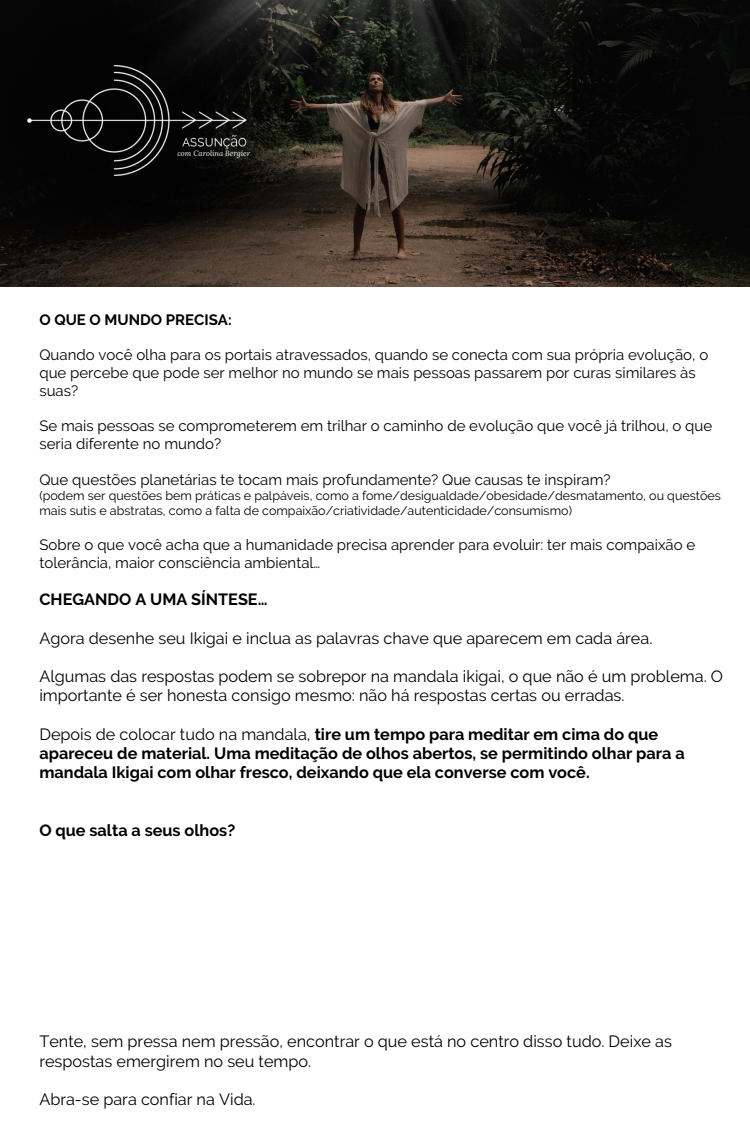
<style>
.page{position:relative;width:750px;height:1125px;background:#fff}
.page>*{position:absolute;margin:0;border:0;box-sizing:border-box;transform-origin:0 0}
.t1{font:16.25px/19.2px "Raleway";color:#000}
.t2{font:700 16.25px/19.2px "Raleway";color:#000}
.t3{font:15px/17.8px "Raleway";color:#000}
.t4{font:700 15px "Raleway";color:#000}
.t5{font:12.5px/15px "Raleway";color:#000}
.t6{font:italic 7.5px "Lora";color:#fcfcfc}
.s1{font-weight:400}
</style>
<div class="page">
<img style="left:0;top:0;width:750px;height:287px">
<img style="left:28px;top:66px;width:218px;height:110px">
<p class="t6" style="left:177px;top:149px;width:74px">com Carolina Bergier</p>
<p class="t4" style="left:39px;top:310px;width:194px">O QUE O MUNDO PRECISA:</p>
<p class="t3" style="left:39px;top:346px;width:670px">Quando você olha para os portais atravessados, quando se conecta com sua própria evolução, o que percebe que pode ser melhor no mundo se mais pessoas passarem por curas similares às suas?</p>
<p class="t3" style="left:39px;top:417px;width:674px">Se mais pessoas se comprometerem em trilhar o caminho de evolução que você já trilhou, o que seria diferente no mundo?</p>
<p class="t3" style="left:39px;top:471px;width:573px">Que questões planetárias te tocam mais profundamente? Que causas te inspiram?</p>
<p class="t5" style="left:39px;top:488px;width:683px">(podem ser questões bem práticas e palpáveis, como a fome/desigualdade/obesidade/desmatamento, ou questões mais sutis e abstratas, como a falta de compaixão/criatividade/autenticidade/consumismo)</p>
<p class="t3" style="left:39px;top:536px;width:657px">Sobre o que você acha que a humanidade precisa aprender para evoluir: ter mais compaixão e tolerância, maior consciência ambiental…</p>
<p class="t2" style="left:39px;top:590px;width:230px">CHEGANDO A UMA SÍNTESE…</p>
<p class="t1" style="left:39px;top:628px;width:615px">Agora desenhe seu Ikigai e inclua as palavras chave que aparecem em cada área.</p>
<p class="t1" style="left:39px;top:667px;width:685px">Algumas das respostas podem se sobrepor na mandala ikigai, o que não é um problema. O importante é ser honesta consigo mesmo: não há respostas certas ou erradas.</p>
<p class="t2" style="left:39px;top:725px;width:647px"><span class="s1">Depois de colocar tudo na mandala,</span> tire um tempo para meditar em cima do que apareceu de material. Uma meditação de olhos abertos, se permitindo olhar para a mandala Ikigai com olhar fresco, deixando que ela converse com você.</p>
<p class="t2" style="left:39px;top:821px;width:197px">O que salta a seus olhos?</p>
<p class="t1" style="left:39px;top:1032px;width:634px">Tente, sem pressa nem pressão, encontrar o que está no centro disso tudo. Deixe as respostas emergirem no seu tempo.</p>
<p class="t1" style="left:39px;top:1090px;width:218px">Abra-se para confiar na Vida.</p>
</div>
